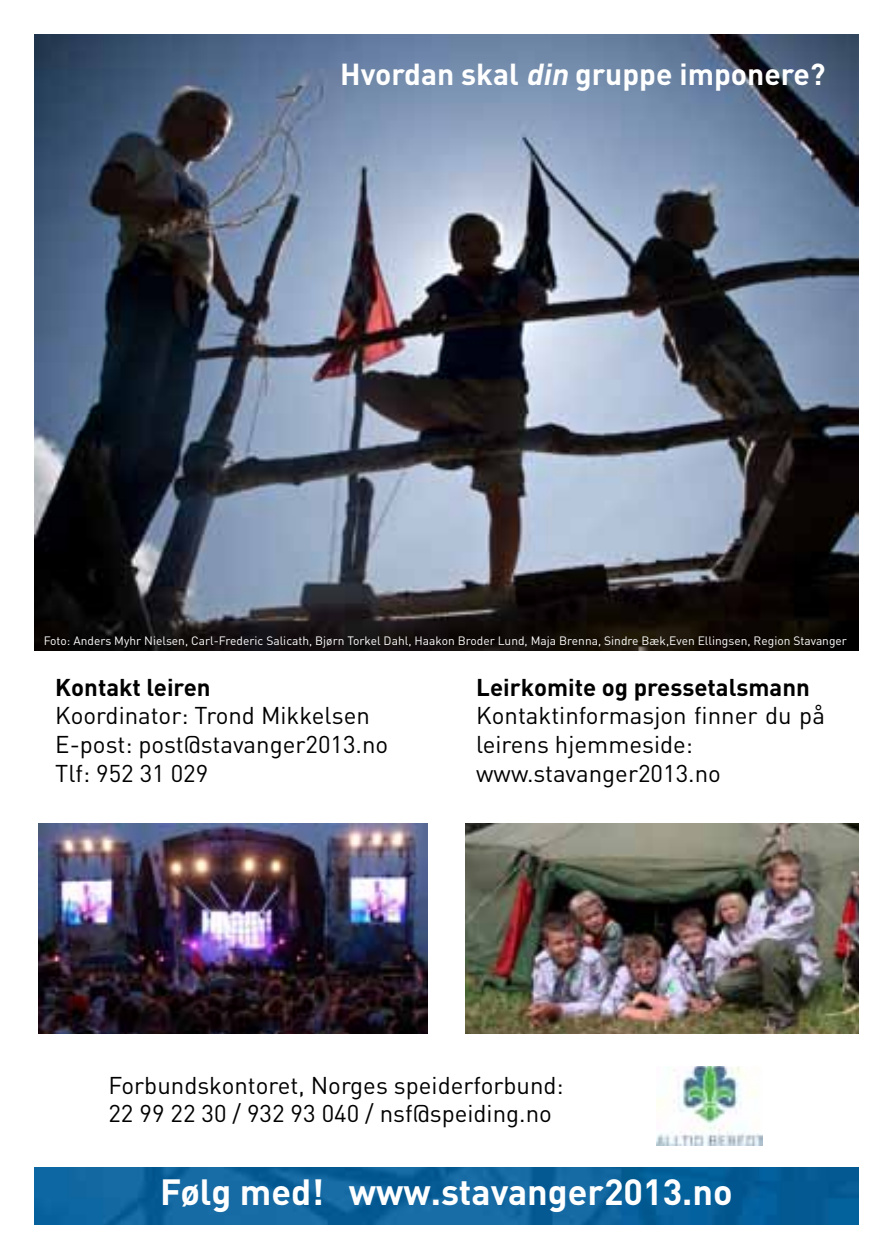
<style>
.page{position:relative;width:893px;height:1259px;background:#fff}
.page>*{position:absolute;margin:0;border:0;box-sizing:border-box;transform-origin:0 0}
.t1{font:700 36px "DINOT";color:#fff}
.t2{font:700 30px "DINOT";color:#fff}
.t3{font:24px/28.8px "DINOT";color:#000}
.t4{font:700 24px "DINOT";color:#000}
.t5{font:12px "DINOT";color:#fff}
.s1{font-style:italic}
</style>
<div class="page">
<img style="left:34px;top:1167px;width:825px;height:58px">
<img style="left:34px;top:34px;width:824px;height:617px">
<img style="left:38px;top:823px;width:389px;height:210px">
<img style="left:466px;top:823px;width:393px;height:210px">
<img style="left:656px;top:1066px;width:107px;height:80px">
<p class="t2" style="left:340px;top:53px;width:487px">Hvordan skal <span class="s1">din</span> gruppe imponere?</p>
<p class="t5" style="left:44px;top:632px;width:805px">Foto: Anders Myhr Nielsen, Carl-Frederic Salicath, Bjørn Torkel Dahl, Haakon Broder Lund, Maja Brenna, Sindre Bæk,Even Ellingsen, Region Stavanger</p>
<p class="t4" style="left:55px;top:670px;width:157px">Kontakt leiren</p>
<p class="t3" style="left:55px;top:700px;width:335px">Koordinator: Trond Mikkelsen<br>E-post: post@stavanger2013.no<br>Tlf: 952 31 029</p>
<p class="t4" style="left:476px;top:670px;width:335px">Leirkomite og pressetalsmann</p>
<p class="t3" style="left:476px;top:700px;width:350px">Kontaktinformasjon finner du på leirens hjemmeside: www.stavanger2013.no</p>
<p class="t3" style="left:108px;top:1069px;width:457px">Forbundskontoret, Norges speiderforbund:<br>22 99 22 30 / 932 93 040 / nsf@speiding.no</p>
<h1 class="t1" style="left:160px;top:1167px;width:574px">Følg med! www.stavanger2013.no</h1>
</div>
